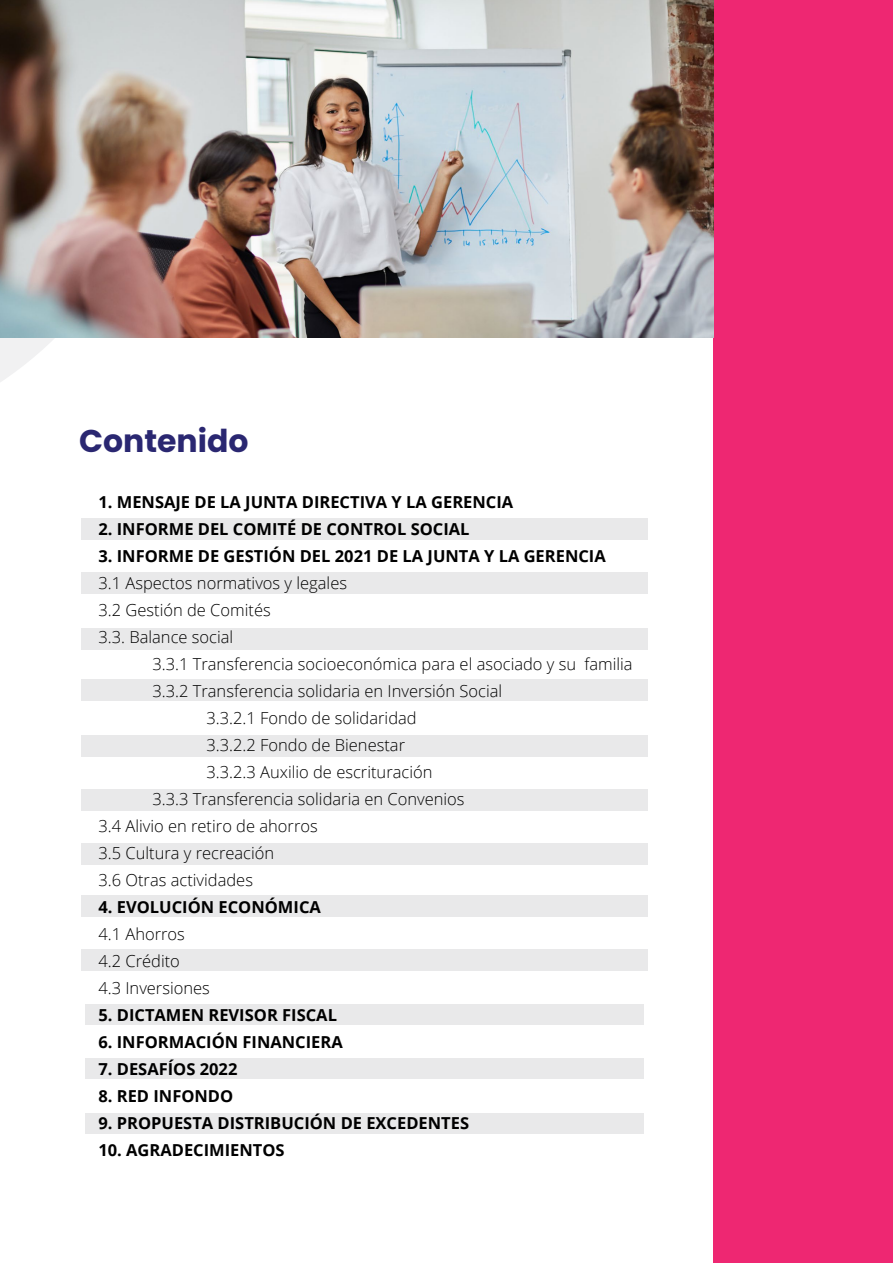
<style>
.page{position:relative;width:893px;height:1263px;background:#fff}
.page>*{position:absolute;margin:0;border:0;box-sizing:border-box;transform-origin:0 0}
.t1{font:700 31.5px "Poppins";color:#2a2771}
.t2{font:300 16.5px/27px "Open Sans";color:#000}
.t3{font:700 16.5px "Open Sans";color:#000}
</style>
<div class="page">
<svg style="left:0;top:338px;width:54px;height:44px;fill:#f1f1f2"></svg>
<div style="left:714px;top:0;width:179px;height:1263px;background:#ee2772"></div>
<img style="left:0;top:0;width:714px;height:338px">
<div style="left:81px;top:518px;width:567px;height:21px;background:#e9e9ea"></div>
<div style="left:81px;top:572px;width:567px;height:21px;background:#e9e9ea"></div>
<div style="left:81px;top:789px;width:567px;height:21px;background:#e9e9ea"></div>
<div style="left:81px;top:843px;width:567px;height:21px;background:#e9e9ea"></div>
<div style="left:81px;top:895px;width:567px;height:22px;background:#e9e9ea"></div>
<div style="left:81px;top:949px;width:567px;height:22px;background:#e9e9ea"></div>
<div style="left:85px;top:1004px;width:558px;height:21px;background:#e9e9ea"></div>
<div style="left:85px;top:1058px;width:558px;height:21px;background:#e9e9ea"></div>
<div style="left:85px;top:1113px;width:558px;height:21px;background:#e9e9ea"></div>
<div style="left:81px;top:735px;width:567px;height:21px;background:#e9e9ea"></div>
<div style="left:81px;top:628px;width:567px;height:22px;background:#e9e9ea"></div>
<div style="left:81px;top:679px;width:567px;height:22px;background:#e9e9ea"></div>
<h1 class="t1" style="left:79px;top:422px;width:171px">Contenido</h1>
<p class="t3" style="left:98px;top:490px;width:416px">1. MENSAJE DE LA JUNTA DIRECTIVA Y LA GERENCIA</p>
<p class="t3" style="left:98px;top:517px;width:373px">2. INFORME DEL COMITÉ DE CONTROL SOCIAL</p>
<p class="t3" style="left:98px;top:544px;width:509px">3. INFORME DE GESTIÓN DEL 2021 DE LA JUNTA Y LA GERENCIA</p>
<p class="t2" style="left:98px;top:569px;width:250px">3.1 Aspectos normativos y legales<br>3.2 Gestión de Comités<br>3.3. Balance social</p>
<p class="t2" style="left:152px;top:650px;width:482px">3.3.1 Transferencia socioeconómica para el asociado y su familia</p>
<p class="t2" style="left:152px;top:677px;width:351px">3.3.2 Transferencia solidaria en Inversión Social</p>
<p class="t2" style="left:206px;top:704px;width:212px">3.3.2.1 Fondo de solidaridad</p>
<p class="t2" style="left:206px;top:731px;width:200px">3.3.2.2 Fondo de Bienestar</p>
<p class="t2" style="left:206px;top:758px;width:228px">3.3.2.3 Auxilio de escrituración</p>
<p class="t2" style="left:152px;top:785px;width:314px">3.3.3 Transferencia solidaria en Convenios</p>
<p class="t2" style="left:98px;top:812px;width:221px">3.4 Alivio en retiro de ahorros</p>
<p class="t2" style="left:98px;top:839px;width:177px">3.5 Cultura y recreación</p>
<p class="t2" style="left:98px;top:866px;width:156px">3.6 Otras actividades</p>
<p class="t3" style="left:98px;top:895px;width:224px">4. EVOLUCIÓN ECONÓMICA</p>
<p class="t2" style="left:98px;top:920px;width:113px">4.1 Ahorros<br>4.2 Crédito<br>4.3 Inversiones</p>
<p class="t3" style="left:98px;top:1003px;width:240px">5. DICTAMEN REVISOR FISCAL</p>
<p class="t3" style="left:98px;top:1030px;width:246px">6. INFORMACIÓN FINANCIERA</p>
<p class="t3" style="left:98px;top:1057px;width:141px">7. DESAFÍOS 2022</p>
<p class="t3" style="left:98px;top:1084px;width:136px">8. RED INFONDO</p>
<p class="t3" style="left:98px;top:1111px;width:372px">9. PROPUESTA DISTRIBUCIÓN DE EXCEDENTES</p>
<p class="t3" style="left:98px;top:1138px;width:188px">10. AGRADECIMIENTOS</p>
</div>
